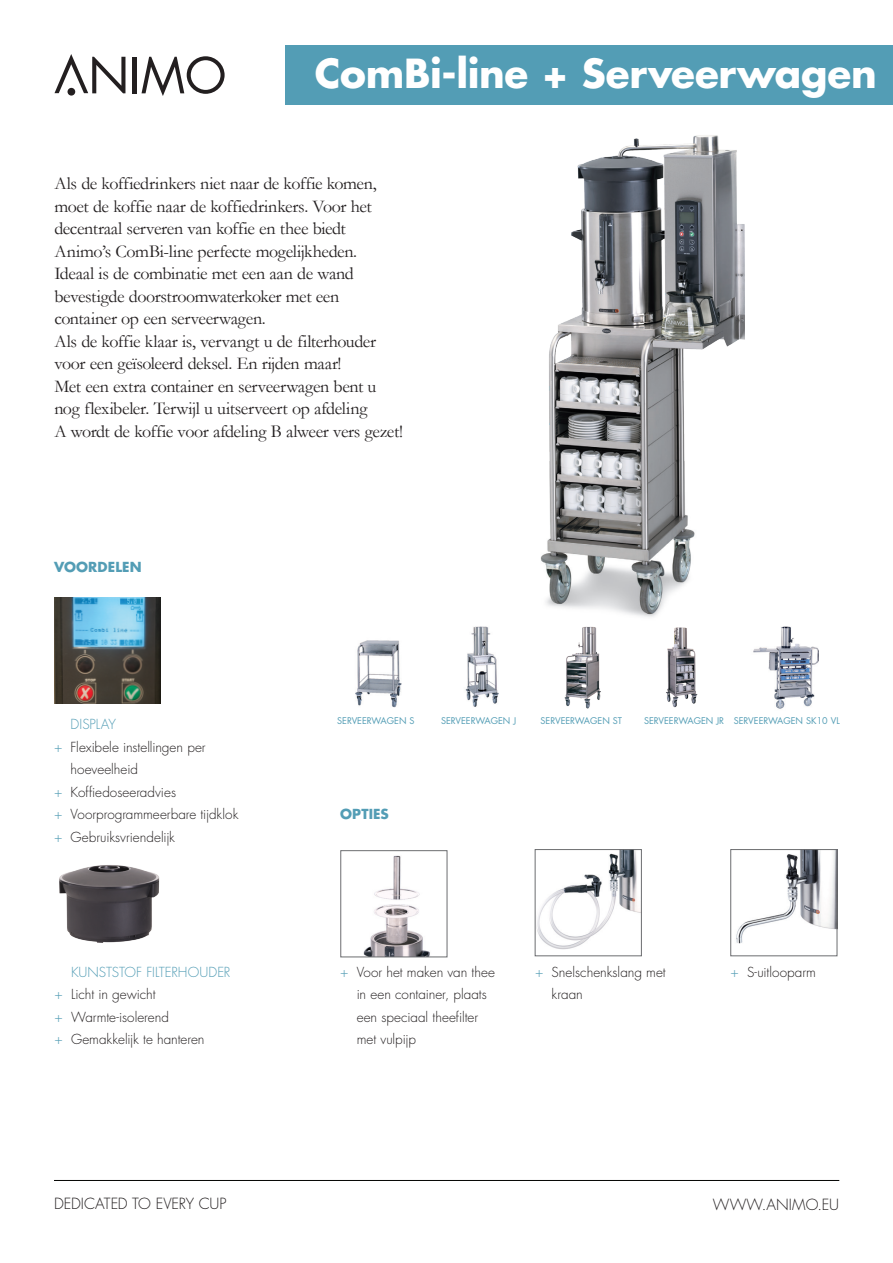
<style>
.page{position:relative;width:893px;height:1263px;background:#fff}
.page>*{position:absolute;margin:0;border:0;box-sizing:border-box;transform-origin:0 0}
.t1{font:700 39px "Futura Std";letter-spacing:-.005em;color:#fff}
.t2{font:18px/22.5px "Garamond";letter-spacing:-.02em;color:#231f20}
.t3{font:300 15px "Futura Std";color:#231f20}
.t4{font:300 13.5px/22.5px "Futura Std";color:#231f20}
.t5{font:700 13.5px "Futura Std";letter-spacing:.01em;color:#539db5}
.t6{font:300 13.5px "Futura Std";letter-spacing:-.005em;color:#539db5}
.t7{font:9px "Futura Std";color:#539db5}
.s1{color:#539db5}
</style>
<div class="page">
<div style="left:285px;top:45px;width:608px;height:60px;background:#539db5"></div>
<hr style="left:132px;top:57px;width:4px;height:36px;background:#231f20">
<svg style="left:142px;top:56px;width:83px;height:40px"></svg>
<svg style="left:55px;top:54px;width:70px;height:39px"></svg>
<div style="left:68px;top:88px;width:7px;height:8px;background:#231f20;border-radius:50%"></div>
<hr style="left:54px;top:1180px;width:785px;height:1px;background:#040503">
<img style="left:540px;top:135px;width:205px;height:482px">
<img style="left:355px;top:640px;width:47px;height:68px">
<img style="left:465px;top:626px;width:34px;height:81px">
<img style="left:564px;top:626px;width:37px;height:83px">
<img style="left:666px;top:627px;width:32px;height:81px">
<img style="left:753px;top:626px;width:66px;height:83px">
<img style="left:363px;top:855px;width:67px;height:100px">
<div style="left:341px;top:850px;width:106px;height:107px;border:1px solid #6c6d70"></div>
<img style="left:736px;top:851px;width:99px;height:93px">
<div style="left:730px;top:849px;width:107px;height:107px;border:1px solid #6c6d70"></div>
<img style="left:537px;top:851px;width:103px;height:99px">
<div style="left:535px;top:849px;width:107px;height:107px;border:1px solid #6c6d70"></div>
<img style="left:54px;top:597px;width:107px;height:107px">
<img style="left:59px;top:865px;width:101px;height:78px">
<h1 class="t1" style="left:315px;top:47px;width:564px">ComBi-line + Serveerwagen</h1>
<p class="t2" style="left:54px;top:172px;width:350px">Als de koffiedrinkers niet naar de koffie komen, moet de koffie naar de koffiedrinkers. Voor het decentraal serveren van koffie en thee biedt Animo’s ComBi-line perfecte mogelijkheden.<br>Ideaal is de combinatie met een aan de wand bevestigde doorstroomwaterkoker met een container op een serveerwagen.<br>Als de koffie klaar is, vervangt u de filterhouder voor een geïsoleerd deksel. En rijden maar!<br>Met een extra container en serveerwagen bent u nog flexibeler. Terwijl u uitserveert op afdeling<br>A wordt de koffie voor afdeling B alweer vers gezet!</p>
<p class="t5" style="left:54px;top:557px;width:89px">VOORDELEN</p>
<p class="t6" style="left:71px;top:716px;width:47px">DISPLAY</p>
<p class="t4" style="left:54px;top:736px;width:153px"><span class="s1">+</span> Flexibele instellingen per</p>
<p class="t4" style="left:71px;top:758px;width:69px">hoeveelheid</p>
<p class="t4" style="left:54px;top:781px;width:123px"><span class="s1">+</span> Koffiedoseeradvies</p>
<p class="t4" style="left:54px;top:803px;width:186px"><span class="s1">+</span> Voorprogrammeerbare tijdklok</p>
<p class="t4" style="left:54px;top:826px;width:122px"><span class="s1">+</span> Gebruiksvriendelijk</p>
<p class="t4" style="left:55px;top:961px;width:177px;text-indent:16px"><span class="s1">KUNSTSTOF FILTERHOUDER +</span> Licht in gewicht<br><span class="s1">+</span> Warmte-isolerend<br><span class="s1">+</span> Gemakkelijk te hanteren</p>
<p class="t7" style="left:337px;top:715px;width:79px">SERVEERWAGEN S</p>
<p class="t7" style="left:441px;top:715px;width:77px">SERVEERWAGEN J</p>
<p class="t7" style="left:540px;top:715px;width:83px">SERVEERWAGEN ST</p>
<p class="t7" style="left:644px;top:715px;width:197px">SERVEERWAGEN JR SERVEERWAGEN SK10 VL</p>
<p class="t5" style="left:340px;top:805px;width:50px">OPTIES</p>
<p class="t4" style="left:340px;top:961px;width:156px"><span class="s1">+</span> Voor het maken van thee</p>
<p class="t4" style="left:730px;top:961px;width:87px"><span class="s1">+</span> S-uitlooparm</p>
<p class="t4" style="left:357px;top:983px;width:132px">in een container, plaats een speciaal theefilter met vulpijp</p>
<p class="t4" style="left:552px;top:961px;width:116px;text-indent:-16px"><span class="s1">+</span> Snelschenkslang met kraan</p>
<p class="t3" style="left:54px;top:1194px;width:174px">DEDICATED TO EVERY CUP</p>
<p class="t3" style="left:713px;top:1195px;width:128px">WWW.ANIMO.EU</p>
</div>
